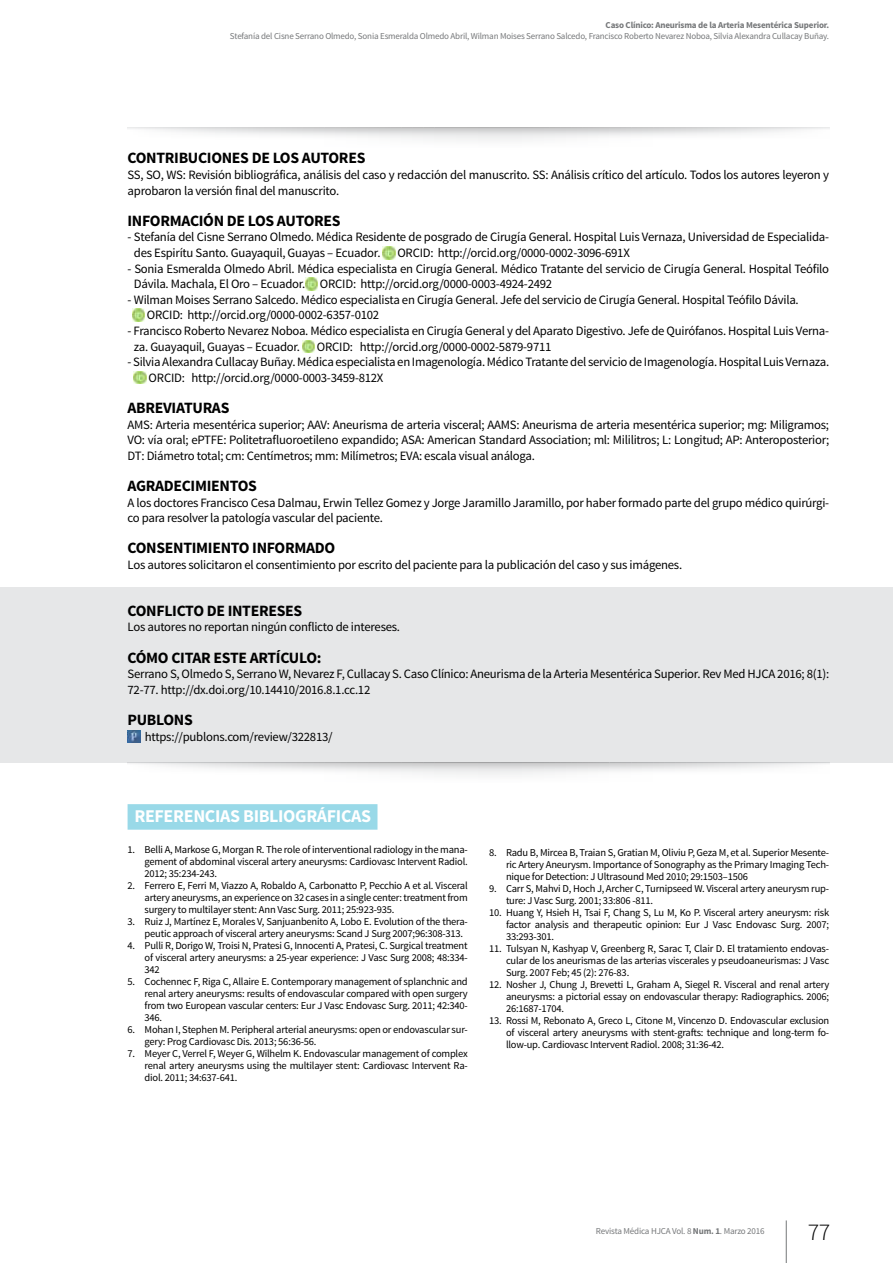
<style>
.page{position:relative;width:893px;height:1263px;background:#fff}
.page>*{position:absolute;margin:0;border:0;box-sizing:border-box;transform-origin:0 0}
.t1{font:300 24px "Source Sans Pro";color:#000}
.t2{font:700 18px "Source Sans Pro";letter-spacing:-.02em;color:#fff}
.t3{font:700 15.75px "Source Sans Pro";letter-spacing:-.02em;color:#000}
.t4{font:12.75px/15.6px "Source Sans Pro";letter-spacing:-.02em;color:#000}
.t5{font:10.5px/12px "Source Sans Pro";letter-spacing:-.02em;color:#000;text-align:justify}
.t6{font:9px "Source Sans Pro";letter-spacing:-.02em;color:#757779}
.t7{font:700 9px "Source Sans Pro";letter-spacing:-.02em;color:#757779}
.s1{font-weight:700}
</style>
<div class="page">
<hr style="left:786px;top:1220px;width:1px;height:43px;background:#757779">
<div style="left:0;top:587px;width:893px;height:175px;background:#e6e7e8"></div>
<svg style="left:128px;top:762px;width:701px;height:13px"></svg>
<svg style="left:128px;top:128px;width:701px;height:13px"></svg>
<svg style="left:383px;top:246px;width:12px;height:13px"></svg>
<svg style="left:305px;top:278px;width:13px;height:12px"></svg>
<svg style="left:132px;top:309px;width:13px;height:13px"></svg>
<svg style="left:302px;top:340px;width:13px;height:13px"></svg>
<svg style="left:134px;top:371px;width:13px;height:13px"></svg>
<svg style="left:128px;top:730px;width:12px;height:13px"></svg>
<div style="left:128px;top:804px;width:249px;height:26px;background:#99d9e8"></div>
<p class="t7" style="left:606px;top:19px;width:225px">Caso Clínico: Aneurisma de la Arteria Mesentérica Superior.</p>
<p class="t6" style="left:230px;top:30px;width:601px">Stefanía del Cisne Serrano Olmedo, Sonia Esmeralda Olmedo Abril, Wilman Moises Serrano Salcedo, Francisco Roberto Nevarez Noboa, Silvia Alexandra Cullacay Buñay.</p>
<h3 class="t3" style="left:128px;top:148px;width:239px">CONTRIBUCIONES DE LOS AUTORES</h3>
<p class="t4" style="left:128px;top:167px;width:703px">SS, SO, WS: Revisión bibliográfica, análisis del caso y redacción del manuscrito. SS: Análisis crítico del artículo. Todos los autores leyeron y aprobaron la versión final del manuscrito.</p>
<h3 class="t3" style="left:128px;top:210px;width:215px">INFORMACIÓN DE LOS AUTORES</h3>
<p class="t4" style="left:134px;top:229px;width:697px;text-indent:-6px">- Stefanía del Cisne Serrano Olmedo. Médica Residente de posgrado de Cirugía General. Hospital Luis Vernaza, Universidad de Especialida&shy;des Espirítu Santo. Guayaquil, Guayas – Ecuador.</p>
<p class="t4" style="left:397px;top:245px;width:234px">ORCID: http://orcid.org/0000-0002-3096-691X</p>
<p class="t4" style="left:134px;top:261px;width:697px;text-indent:-6px">- Sonia Esmeralda Olmedo Abril. Médica especialista en Cirugía General. Médico Tratante del servicio de Cirugía General. Hospital Teófilo<br>Dávila. Machala, El Oro – Ecuador. ORCID: http://orcid.org/0000-0003-4924-2492</p>
<p class="t4" style="left:147px;top:292px;width:653px;text-indent:-19px">- Wilman Moises Serrano Salcedo. Médico especialista en Cirugía General. Jefe del servicio de Cirugía General. Hospital Teófilo Dávila.<br>ORCID: http://orcid.org/0000-0002-6357-0102</p>
<p class="t4" style="left:134px;top:323px;width:697px;text-indent:-6px">- Francisco Roberto Nevarez Noboa. Médico especialista en Cirugía General y del Aparato Digestivo. Jefe de Quirófanos. Hospital Luis Verna&shy;za. Guayaquil, Guayas – Ecuador.</p>
<p class="t4" style="left:317px;top:339px;width:236px">ORCID: http://orcid.org/0000-0002-5879-9711</p>
<p class="t4" style="left:149px;top:354px;width:682px;text-indent:-21px">- Silvia Alexandra Cullacay Buñay. Médica especialista en Imagenología. Médico Tratante del servicio de Imagenología. Hospital Luis Vernaza.<br>ORCID: http://orcid.org/0000-0003-3459-812X</p>
<h3 class="t3" style="left:128px;top:398px;width:103px">ABREVIATURAS</h3>
<p class="t4" style="left:128px;top:417px;width:703px;text-align:justify">AMS: Arteria mesentérica superior; AAV: Aneurisma de arteria visceral; AAMS: Aneurisma de arteria mesentérica superior; mg: Miligramos; VO: vía oral; ePTFE: Politetrafluoroetileno expandido; ASA: American Standard Association; ml: Mililitros; L: Longitud; AP: Anteroposterior; DT: Diámetro total; cm: Centímetros; mm: Milímetros; EVA: escala visual análoga.</p>
<h3 class="t3" style="left:128px;top:476px;width:131px">AGRADECIMIENTOS</h3>
<p class="t4" style="left:128px;top:495px;width:703px">A los doctores Francisco Cesa Dalmau, Erwin Tellez Gomez y Jorge Jaramillo Jaramillo, por haber formado parte del grupo médico quirúrgi&shy;co para resolver la patología vascular del paciente.</p>
<h3 class="t3" style="left:128px;top:538px;width:209px">CONSENTIMIENTO INFORMADO</h3>
<p class="t4" style="left:128px;top:557px;width:556px">Los autores solicitaron el consentimiento por escrito del paciente para la publicación del caso y sus imágenes.</p>
<h3 class="t3" style="left:128px;top:600px;width:176px">CONFLICTO DE INTERESES</h3>
<p class="t4" style="left:128px;top:619px;width:274px">Los autores no reportan ningún conflicto de intereses.</p>
<h3 class="t3" style="left:128px;top:647px;width:195px">CÓMO CITAR ESTE ARTÍCULO:</h3>
<p class="t4" style="left:128px;top:666px;width:703px">Serrano S, Olmedo S, Serrano W, Nevarez F, Cullacay S. Caso Clínico: Aneurisma de la Arteria Mesentérica Superior. Rev Med HJCA 2016; 8(1):<br>72-77. http://dx.doi.org/10.14410/2016.8.1.cc.12</p>
<h3 class="t3" style="left:128px;top:710px;width:67px">PUBLONS</h3>
<p class="t4" style="left:145px;top:729px;width:189px">https://publons.com/review/322813/</p>
<h2 class="t2" style="left:134px;top:805px;width:238px">REFERENCIAS BIBLIOGRÁFICAS</h2>
<p class="t5" style="left:145px;top:843px;width:325px;text-indent:-17px">1. Belli A, Markose G, Morgan R. The role of interventional radiology in the mana&shy;gement of abdominal visceral artery aneurysms: Cardiovasc Intervent Radiol.<br>2012; 35:234-243.</p>
<p class="t5" style="left:145px;top:879px;width:325px;text-indent:-17px">2. Ferrero E, Ferri M, Viazzo A, Robaldo A, Carbonatto P, Pecchio A et al. Visceral artery aneurysms, an experience on 32 cases in a single center: treatment from surgery to multilayer stent: Ann Vasc Surg. 2011; 25:923-935.</p>
<p class="t5" style="left:145px;top:915px;width:325px;text-indent:-17px">3. Ruiz J, Martínez E, Morales V, Sanjuanbenito A, Lobo E. Evolution of the thera&shy;peutic approach of visceral artery aneurysms: Scand J Surg 2007;96:308-313.</p>
<p class="t5" style="left:145px;top:939px;width:325px;text-indent:-17px">4. Pulli R, Dorigo W, Troisi N, Pratesi G, Innocenti A, Pratesi, C. Surgical treatment of visceral artery aneurysms: a 25-year experience: J Vasc Surg 2008; 48:334- 342</p>
<p class="t5" style="left:145px;top:975px;width:325px;text-indent:-17px">5. Cochennec F, Riga C, Allaire E. Contemporary management of splanchnic and renal artery aneurysms: results of endovascular compared with open surgery from two European vascular centers: Eur J Vasc Endovasc Surg. 2011; 42:340- 346.</p>
<p class="t5" style="left:145px;top:1023px;width:325px;text-indent:-17px">6. Mohan I, Stephen M. Peripheral arterial aneurysms: open or endovascular sur&shy;gery: Prog Cardiovasc Dis. 2013; 56:36-56.</p>
<p class="t5" style="left:145px;top:1047px;width:325px;text-indent:-17px">7. Meyer C, Verrel F, Weyer G, Wilhelm K. Endovascular management of complex renal artery aneurysms using the multilayer stent: Cardiovasc Intervent Ra&shy;diol. 2011; 34:637-641.</p>
<p class="t5" style="left:506px;top:847px;width:325px;text-indent:-17px">8. Radu B, Mircea B, Traian S, Gratian M, Oliviu P, Geza M, et al. Superior Mesente&shy;ric Artery Aneurysm. Importance of Sonography as the Primary Imaging Tech&shy;nique for Detection: J Ultrasound Med 2010; 29:1503–1506</p>
<p class="t5" style="left:506px;top:883px;width:325px;text-indent:-17px">9. Carr S, Mahvi D, Hoch J, Archer C, Turnipseed W. Visceral artery aneurysm rup&shy;ture: J Vasc Surg. 2001; 33:806 -811.</p>
<p class="t5" style="left:506px;top:907px;width:325px;text-indent:-17px">10. Huang Y, Hsieh H, Tsai F, Chang S, Lu M, Ko P. Visceral artery aneurysm: risk factor analysis and therapeutic opinion: Eur J Vasc Endovasc Surg. 2007; 33:293-301.</p>
<p class="t5" style="left:506px;top:943px;width:325px;text-indent:-17px">11. Tulsyan N, Kashyap V, Greenberg R, Sarac T, Clair D. El tratamiento endovas&shy;cular de los aneurismas de las arterias viscerales y pseudoaneurismas: J Vasc Surg. 2007 Feb; 45 (2): 276-83.</p>
<p class="t5" style="left:506px;top:979px;width:325px;text-indent:-17px">12. Nosher J, Chung J, Brevetti L, Graham A, Siegel R. Visceral and renal artery aneurysms: a pictorial essay on endovascular therapy: Radiographics. 2006; 26:1687-1704.</p>
<p class="t5" style="left:506px;top:1015px;width:325px;text-indent:-17px">13. Rossi M, Rebonato A, Greco L, Citone M, Vincenzo D. Endovascular exclusion of visceral artery aneurysms with stent-grafts: technique and long-term fo&shy;llow-up. Cardiovasc Intervent Radiol. 2008; 31:36-42.</p>
<p class="t6" style="left:596px;top:1226px;width:170px">Revista Médica HJCA Vol. 8 <span class="s1">Num. 1</span>. Marzo 2016</p>
<h1 class="t1" style="left:808px;top:1217px;width:24px">77</h1>
</div>
